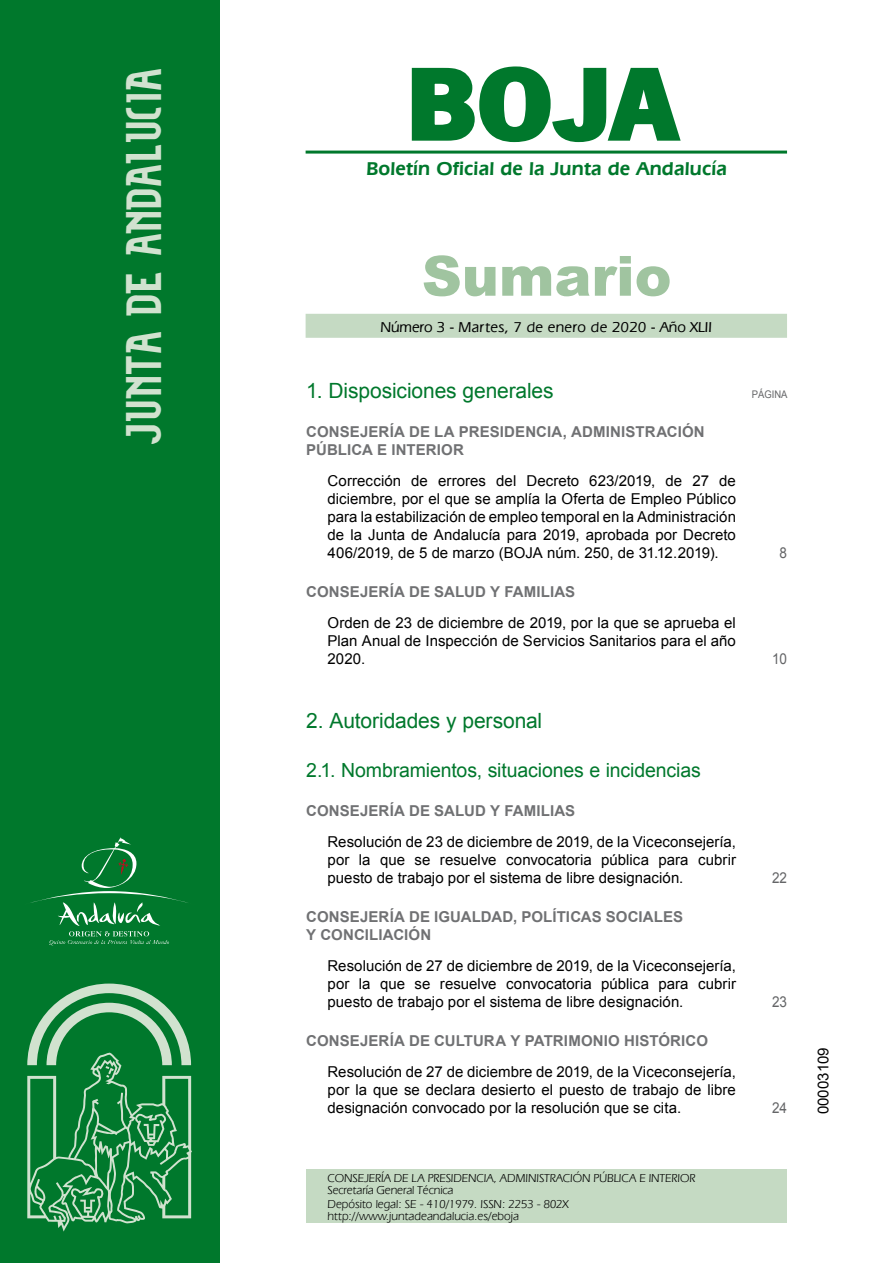
<style>
.page{position:relative;width:893px;height:1263px;background:#fff}
.page>*{position:absolute;margin:0;border:0;box-sizing:border-box;transform-origin:0 0}
.t1{font:700 105px "News Got T";color:#00782c;scale:1.14 1}
.t2{font:900 55.5px "Arial";color:#a0c4a0}
.t3{font:27px "Alfabeto Andaluz Nuevo";color:#d1e2cf}
.t4{font:21px "Arial";letter-spacing:-.005em;color:#00782c}
.t5{font:19.5px "Arial";letter-spacing:-.01em;color:#00782c}
.t6{font:600 19.5px "Eras IT Cby BT";letter-spacing:.01em;color:#00782c}
.t7{font:15px/18px "Arial";color:#000;text-align:justify}
.t8{font:700 15px/18px "Arial";letter-spacing:.01em;color:#707173}
.t9{font:500 15px "Eras IT Cby BT";letter-spacing:.025em;color:#000}
.t10{font:15px "Arial";color:#646567;scale:.9 1}
.t11{font:12px/12px "Eras IT Cby BT";letter-spacing:-.01em;color:#000}
.t12{font:10.5px "Arial";color:#646567;scale:.9 1}
</style>
<div class="page">
<hr style="left:305px;top:151px;width:482px;height:3px;background:#00782c">
<div style="left:305px;top:314px;width:482px;height:24px;background:#c5dac3"></div>
<div style="left:0;top:0;width:219px;height:1263px;background:#00782c"></div>
<svg style="left:27px;top:984px;width:165px;height:248px"></svg>
<svg style="left:411px;top:66px;width:270px;height:77px"></svg>
<div style="left:306px;top:1169px;width:481px;height:54px;background:#c5dac3"></div>
<svg style="left:30px;top:837px;width:158px;height:108px"></svg>
<h3 class="t3" style="left:136px;top:446px;width:379px;rotate:-90deg">JUNTA DE ANDALUCIA</h3>
<h1 class="t1" style="left:405px;top:42px;width:240px">BOJA</h1>
<h3 class="t6" style="left:366px;top:157px;width:362px">Boletín Oficial de la Junta de Andalucía</h3>
<h2 class="t2" style="left:422px;top:236px;width:251px">Sumario</h2>
<p class="t9" style="left:380px;top:317px;width:333px">Número 3 - Martes, 7 de enero de 2020 - Año XLII</p>
<h3 class="t4" style="left:306px;top:377px;width:249px">1. Disposiciones generales</h3>
<p class="t12" style="left:751px;top:388px;width:41px">PÁGINA</p>
<p class="t8" style="left:306px;top:424px;width:400px">CONSEJERÍA DE LA PRESIDENCIA, ADMINISTRACIÓN<br>PÚBLICA E INTERIOR</p>
<p class="t7" style="left:327px;top:472px;width:410px">Corrección de errores del Decreto 623/2019, de 27 de diciembre, por el que se amplía la Oferta de Empleo Público para la estabilización de empleo temporal en la Administración de la Junta de Andalucía para 2019, aprobada por Decreto 406/2019, de 5 de marzo (BOJA núm. 250, de 31.12.2019).</p>
<p class="t10" style="left:779px;top:543px;width:10px">8</p>
<p class="t8" style="left:306px;top:584px;width:270px">CONSEJERÍA DE SALUD Y FAMILIAS</p>
<p class="t7" style="left:327px;top:614px;width:410px">Orden de 23 de diciembre de 2019, por la que se aprueba el Plan Anual de Inspección de Servicios Sanitarios para el año 2020.</p>
<h3 class="t4" style="left:306px;top:707px;width:237px">2. Autoridades y personal</h3>
<h3 class="t5" style="left:306px;top:757px;width:396px">2.1. Nombramientos, situaciones e incidencias</h3>
<p class="t8" style="left:306px;top:802px;width:270px">CONSEJERÍA DE SALUD Y FAMILIAS</p>
<p class="t7" style="left:327px;top:832px;width:410px">Resolución de 23 de diciembre de 2019, de la Viceconsejería, por la que se resuelve convocatoria pública para cubrir puesto de trabajo por el sistema de libre designación.</p>
<p class="t8" style="left:306px;top:908px;width:378px">CONSEJERÍA DE IGUALDAD, POLÍTICAS SOCIALES<br>Y CONCILIACIÓN</p>
<p class="t7" style="left:327px;top:957px;width:410px">Resolución de 27 de diciembre de 2019, de la Viceconsejería, por la que se resuelve convocatoria pública para cubrir puesto de trabajo por el sistema de libre designación.</p>
<p class="t8" style="left:306px;top:1032px;width:403px">CONSEJERÍA DE CULTURA Y PATRIMONIO HISTÓRICO</p>
<p class="t7" style="left:327px;top:1063px;width:410px">Resolución de 27 de diciembre de 2019, de la Viceconsejería, por la que se declara desierto el puesto de trabajo de libre designación convocado por la resolución que se cita.</p>
<p class="t11" style="left:327px;top:1171px;width:369px">CONSEJERÍA DE LA PRESIDENCIA, ADMINISTRACIÓN PÚBLICA E INTERIOR<br>Secretaría General Técnica</p>
<p class="t11" style="left:327px;top:1198px;width:243px">Depósito legal: SE - 410/1979. ISSN: 2253 - 802X http://www.juntadeandalucia.es/eboja</p>
<p class="t10" style="left:772px;top:649px;width:18px">10</p>
<p class="t10" style="left:772px;top:868px;width:18px">22</p>
<p class="t10" style="left:772px;top:992px;width:18px">23</p>
<p class="t10" style="left:772px;top:1098px;width:18px">24</p>
<p class="t7" style="left:814px;top:1114px;width:68px;rotate:-90deg">00003109</p>
</div>
